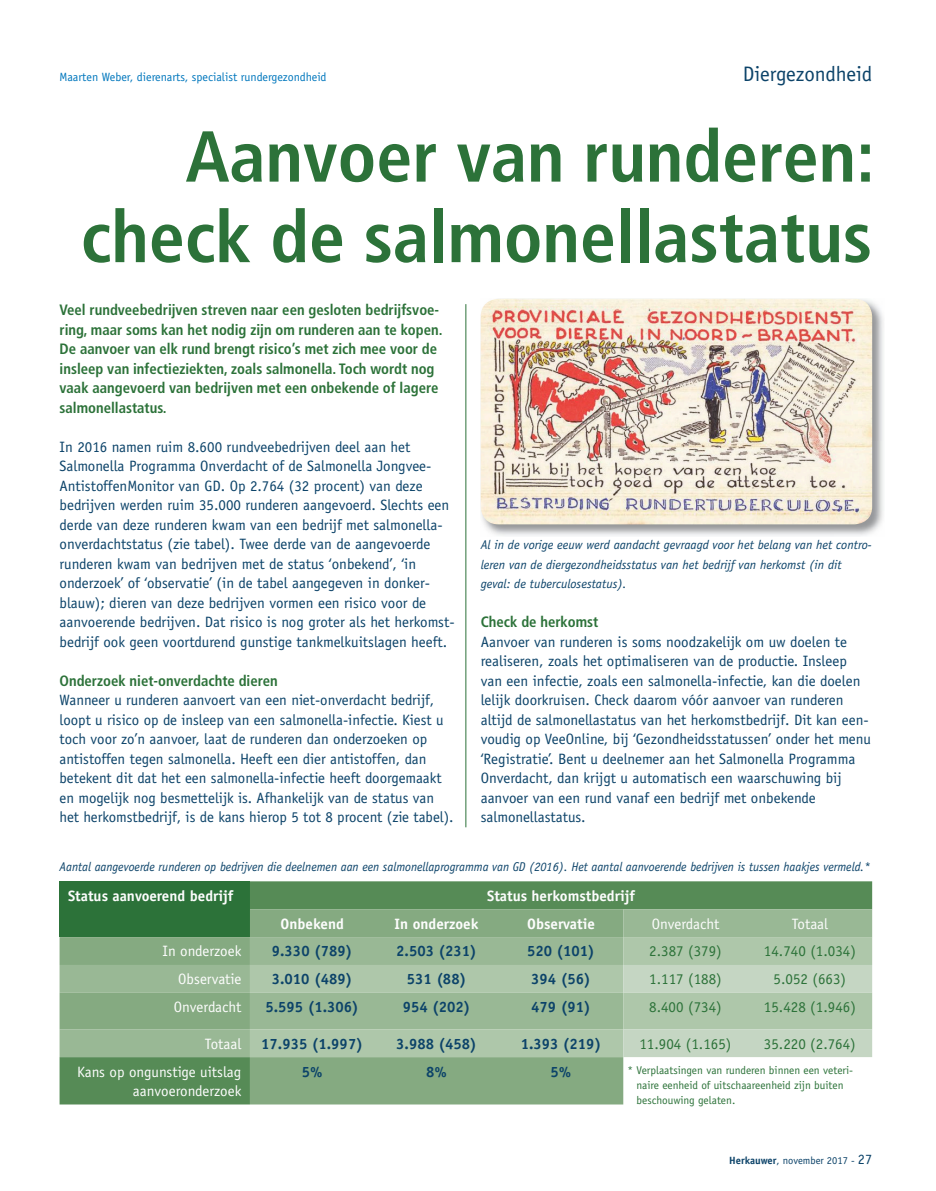
<style>
.page{position:relative;width:936px;height:1191px;background:#fff}
.page>*{position:absolute;margin:0;border:0;box-sizing:border-box;transform-origin:0 0}
.t1{font:700 condensed 72px/80.6px "Frutiger LT Std";color:#2c7239;text-align:right}
.t2{font:21px "Officina Sans Std";color:#0c4369}
.t3{font:15px/19.5px "Officina Sans Std";color:#0c4369}
.t4{font:700 condensed 15px/19.5px "Frutiger LT Std";color:#2c7239}
.t5{font:700 15px "Officina Sans Std";color:#0c4369}
.t6{font:15px/19.5px "Officina Sans Std";color:#fdfdfd;text-align:right}
.t7{font:15px "Officina Sans Std";color:#2c7239}
.t8{font:700 15px "Officina Sans Std";color:#fdfdfd}
.t9{font:italic 12.75px/19.5px "Officina Sans Std";color:#0c4369}
.t10{font:italic 12.75px "Officina Sans Std";color:#0c4369;scale:.96 1}
.t11{font:12px "Officina Sans Std";color:#0077bd}
.t12{font:11.25px/15px "Officina Sans Std";color:#2c7239}
.t13{font:10.5px "Officina Sans Std";color:#0c4369}
.s1{font-family:"Frutiger LT Std";font-weight:700;font-stretch:condensed;color:#2c7239}
.s2{font-weight:700}
.s3{font-size:14.25px}
</style>
<div class="page">
<img style="left:484px;top:298px;width:400px;height:238px">
<img style="left:480px;top:299px;width:392px;height:225px">
<hr style="left:465px;top:304px;width:1px;height:523px;background:#2c7239">
<svg style="left:60px;top:881px;width:812px;height:223px;fill:#568b56"></svg>
<svg style="left:60px;top:1057px;width:563px;height:47px;background:#759f72"></svg>
<svg style="left:60px;top:909px;width:812px;height:148px;background:#82a980"></svg>
<svg style="left:250px;top:937px;width:622px;height:120px;background:#a4c0a0"></svg>
<svg style="left:623px;top:965px;width:249px;height:92px;background:#bcd0b9"></svg>
<p class="t11" style="left:60px;top:70px;width:268px">Maarten Weber, dierenarts, specialist rundergezondheid</p>
<p class="t2" style="left:742px;top:62px;width:131px">Diergezondheid</p>
<p class="t1" style="left:81px;top:116px;width:795px">Aanvoer van runderen: check de salmonellastatus</p>
<p class="t4" style="left:60px;top:300px;width:384px">Veel rundveebedrijven streven naar een gesloten bedrijfsvoe&shy;ring, maar soms kan het nodig zijn om runderen aan te kopen.<br>De aanvoer van elk rund brengt risico’s met zich mee voor de insleep van infectieziekten, zoals salmonella. Toch wordt nog vaak aangevoerd van bedrijven met een onbekende of lagere salmonellastatus.</p>
<p class="t3" style="left:60px;top:437px;width:396px">In 2016 namen ruim 8.600 rundveebedrijven deel aan het Salmonella Programma Onverdacht of de Salmonella Jongvee-AntistoffenMonitor van GD. Op 2.764 (32 procent) van deze bedrijven werden ruim 35.000 runderen aangevoerd. Slechts een derde van deze runderen kwam van een bedrijf met salmonella&shy;onverdachtstatus (zie tabel). Twee derde van de aangevoerde runderen kwam van bedrijven met de status ‘onbekend’, ‘in onderzoek’ of ‘observatie’ (in de tabel aangegeven in donker&shy;blauw); dieren van deze bedrijven vormen een risico voor de aanvoerende bedrijven. Dat risico is nog groter als het herkomst&shy;bedrijf ook geen voortdurend gunstige tankmelkuitslagen heeft.</p>
<p class="t3" style="left:60px;top:671px;width:395px"><span class="s1">Onderzoek niet-onverdachte dieren<br></span>Wanneer u runderen aanvoert van een niet-onverdacht bedrijf, loopt u risico op de insleep van een salmonella-infectie. Kiest u toch voor zo’n aanvoer, laat de runderen dan onderzoeken op antistoffen tegen salmonella. Heeft een dier antistoffen, dan betekent dit dat het een salmonella-infectie heeft doorgemaakt en mogelijk nog besmettelijk is. Afhankelijk van de status van het herkomstbedrijf, is de kans hierop 5 tot 8 procent (zie tabel).</p>
<p class="t9" style="left:480px;top:535px;width:392px">Al in de vorige eeuw werd aandacht gevraagd voor het belang van het contro&shy;leren van de diergezondheidsstatus van het bedrijf van herkomst (in dit geval: de tuberculosestatus).</p>
<p class="t3" style="left:480px;top:612px;width:391px"><span class="s1">Check de herkomst<br></span>Aanvoer van runderen is soms noodzakelijk om uw doelen te realiseren, zoals het optimaliseren van de productie. Insleep van een infectie, zoals een salmonella-infectie, kan die doelen lelijk doorkruisen. Check daarom vóór aanvoer van runderen altijd de salmonellastatus van het herkomstbedrijf. Dit kan een&shy;voudig op VeeOnline, bij ‘Gezondheidsstatussen’ onder het menu ‘Registratie’. Bent u deelnemer aan het Salmonella Programma Onverdacht, dan krijgt u automatisch een waarschuwing bij aanvoer van een rund vanaf een bedrijf met onbekende salmonellastatus.</p>
<p class="t10" style="left:60px;top:859px;width:846px">Aantal aangevoerde runderen op bedrijven die deelnemen aan een salmonellaprogramma van GD (2016). Het aantal aanvoerende bedrijven is tussen haakjes vermeld.*</p>
<p class="t8" style="left:68px;top:886px;width:167px">Status aanvoerend bedrijf</p>
<p class="t8" style="left:487px;top:886px;width:149px">Status herkomstbedrijf</p>
<p class="t8" style="left:280px;top:914px;width:65px">Onbekend</p>
<p class="t8" style="left:394px;top:914px;width:85px">In onderzoek</p>
<p class="t8" style="left:527px;top:914px;width:69px">Observatie</p>
<p class="t6" style="left:651px;top:913px;width:69px">Onverdacht</p>
<p class="t6" style="left:791px;top:913px;width:38px">Totaal</p>
<p class="t6" style="left:162px;top:941px;width:80px">In onderzoek</p>
<p class="t5" style="left:272px;top:942px;width:82px">9.330 (789)</p>
<p class="t5" style="left:396px;top:942px;width:82px">2.503 (231)</p>
<p class="t5" style="left:527px;top:942px;width:69px">520 (101)</p>
<p class="t7" style="left:649px;top:942px;width:74px">2.387 (379)</p>
<p class="t7" style="left:763px;top:942px;width:93px">14.740 (1.034)</p>
<p class="t6" style="left:178px;top:969px;width:65px">Observatie</p>
<p class="t5" style="left:272px;top:970px;width:82px">3.010 (489)</p>
<p class="t5" style="left:407px;top:970px;width:61px">531 (88)</p>
<p class="t5" style="left:531px;top:970px;width:61px">394 (56)</p>
<p class="t7" style="left:649px;top:970px;width:74px">1.117 (188)</p>
<p class="t7" style="left:773px;top:970px;width:74px">5.052 (663)</p>
<p class="t6" style="left:174px;top:997px;width:69px">Onverdacht</p>
<p class="t5" style="left:265px;top:997px;width:95px">5.595 (1.306)</p>
<p class="t5" style="left:402px;top:997px;width:69px">954 (202)</p>
<p class="t5" style="left:531px;top:997px;width:61px">479 (91)</p>
<p class="t7" style="left:649px;top:998px;width:74px">8.400 (734)</p>
<p class="t7" style="left:763px;top:998px;width:93px">15.428 (1.946)</p>
<p class="t6" style="left:205px;top:1033px;width:38px">Totaal</p>
<p class="t5" style="left:261px;top:1034px;width:103px">17.935 (1.997)</p>
<p class="t5" style="left:396px;top:1034px;width:82px">3.988 (458)</p>
<p class="t5" style="left:520px;top:1034px;width:82px">1.393 (219)</p>
<p class="t7" style="left:639px;top:1034px;width:93px">11.904 (1.165)</p>
<p class="t7" style="left:763px;top:1034px;width:93px">35.220 (2.764)</p>
<p class="t6" style="left:77px;top:1061px;width:165px">Kans op ongunstige uitslag aanvoeronderzoek</p>
<p class="t5" style="left:302px;top:1062px;width:22px">5%</p>
<p class="t5" style="left:426px;top:1062px;width:22px">8%</p>
<p class="t5" style="left:550px;top:1062px;width:22px">5%</p>
<p class="t12" style="left:636px;top:1062px;width:218px;text-indent:-9px">* Verplaatsingen van runderen binnen een veteri&shy;naire eenheid of uitschaareenheid zijn buiten beschouwing gelaten.</p>
<p class="t13" style="left:729px;top:1154px;width:144px"><span class="s2">Herkauwer</span>, november 2017 - <span class="s3">27</span></p>
</div>
